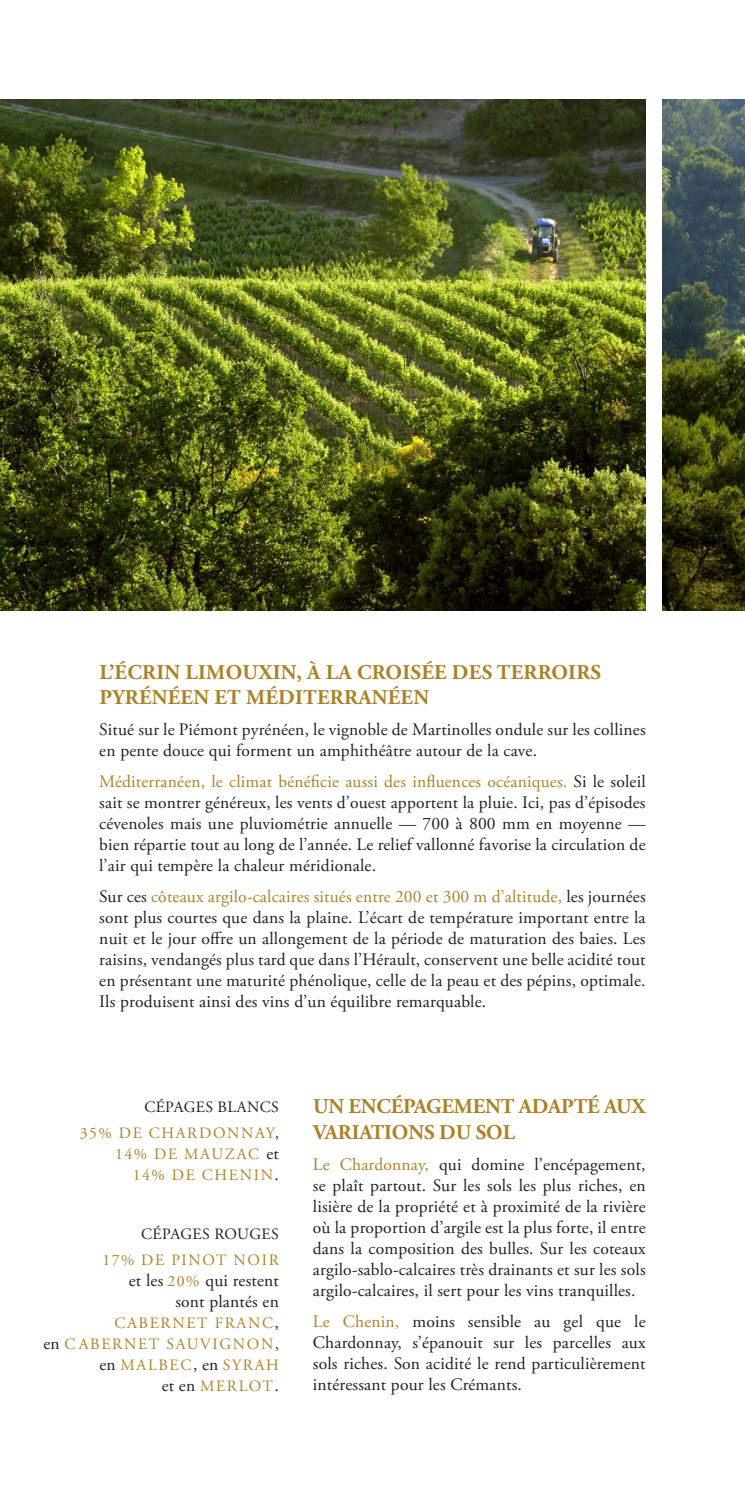
<style>
.page{position:relative;width:745px;height:1489px;background:#fff}
.page>*{position:absolute;margin:0;border:0;box-sizing:border-box;transform-origin:0 0}
.t1{font:700 21px/25.2px "Adobe Garamond Pro";letter-spacing:.015em;color:#ad8126}
.t2{font:700 21px/25.2px "Adobe Garamond Pro";letter-spacing:-.005em;color:#ad8126}
.t3{font:17.5px/21px "Adobe Garamond Pro";letter-spacing:.01em;color:#231f20;text-align:justify}
.t4{font:15.75px "Adobe Garamond Pro";letter-spacing:.105em;color:#ad8126}
.t5{font:15.75px "Adobe Garamond Pro";letter-spacing:.025em;color:#231f20}
.s1{color:#ad8126}
.s2{color:#231f20}
.s3{font-size:17.5px;color:#231f20}
.s4{font-size:15.75px;color:#ad8126}
</style>
<div class="page">
<img style="left:662px;top:99px;width:82px;height:511px">
<img style="left:0;top:99px;width:645px;height:511px">
<p class="t1" style="left:99px;top:660px;width:503px">L’ÉCRIN LIMOUXIN, À LA CROISÉE DES TERROIRS<br>PYRÉNÉEN ET MÉDITERRANÉEN</p>
<p class="t3" style="left:99px;top:719px;width:547px">Situé sur le Piémont pyrénéen, le vignoble de Martinolles ondule sur les collines en pente douce qui forment un amphithéâtre autour de la cave.</p>
<p class="t3" style="left:99px;top:771px;width:547px"><span class="s1">Méditerranéen, le climat bénéficie aussi des influences océaniques.</span> Si le soleil sait se montrer généreux, les vents d’ouest apportent la pluie. Ici, pas d’épisodes cévenoles mais une pluviométrie annuelle — 700 à 800 mm en moyenne — bien répartie tout au long de l’année. Le relief vallonné favorise la circulation de l’air qui tempère la chaleur méridionale.</p>
<p class="t3" style="left:99px;top:886px;width:547px">Sur ces <span class="s1">côteaux argilo-calcaires situés entre 200 et 300 m d’altitude,</span> les journées sont plus courtes que dans la plaine. L’écart de température important entre la nuit et le jour offre un allongement de la période de maturation des baies. Les raisins, vendangés plus tard que dans l’Hérault, conservent une belle acidité tout en présentant une maturité phénolique, celle de la peau et des pépins, optimale.<br>Ils produisent ainsi des vins d’un équilibre remarquable.</p>
<p class="t5" style="left:144px;top:1097px;width:136px">CÉPAGES BLANCS</p>
<p class="t4" style="left:80px;top:1123px;width:200px">35% DE CHARDONNAY<span class="s2">,</span></p>
<p class="t4" style="left:115px;top:1144px;width:165px">14% DE MAUZAC <span class="s3">et</span></p>
<p class="t4" style="left:133px;top:1165px;width:147px">14% DE CHENIN<span class="s3">.</span></p>
<p class="t5" style="left:141px;top:1224px;width:139px">CÉPAGES ROUGES</p>
<p class="t4" style="left:102px;top:1250px;width:178px">17% DE PINOT NOIR</p>
<p class="t3" style="left:129px;top:1270px;width:151px">et les <span class="s4">20%</span> qui restent</p>
<p class="t3" style="left:175px;top:1291px;width:105px">sont plantés en</p>
<p class="t4" style="left:114px;top:1313px;width:166px">CABERNET FRANC<span class="s3">,</span></p>
<p class="t4" style="left:43px;top:1334px;width:237px"><span class="s3">en</span> CABERNET SAUVIGNON<span class="s2">,</span></p>
<p class="t4" style="left:99px;top:1355px;width:181px"><span class="s3">en</span> MALBEC<span class="s3">, en</span> SYRAH</p>
<p class="t4" style="left:162px;top:1376px;width:119px"><span class="s3">et en</span> MERLOT<span class="s3">.</span></p>
<p class="t2" style="left:313px;top:1094px;width:334px">UN ENCÉPAGEMENT ADAPTÉ AUX<br>VARIATIONS DU SOL</p>
<p class="t3" style="left:313px;top:1153px;width:334px"><span class="s1">Le Chardonnay,</span> qui domine l’encépagement, se plaît partout. Sur les sols les plus riches, en lisière de la propriété et à proximité de la rivière où la proportion d’argile est la plus forte, il entre dans la composition des bulles. Sur les coteaux argilo-sablo-calcaires très drainants et sur les sols argilo-calcaires, il sert pour les vins tranquilles.</p>
<p class="t3" style="left:313px;top:1310px;width:334px"><span class="s1">Le Chenin,</span> moins sensible au gel que le Chardonnay, s’épanouit sur les parcelles aux sols riches. Son acidité le rend particulièrement intéressant pour les Crémants.</p>
</div>
